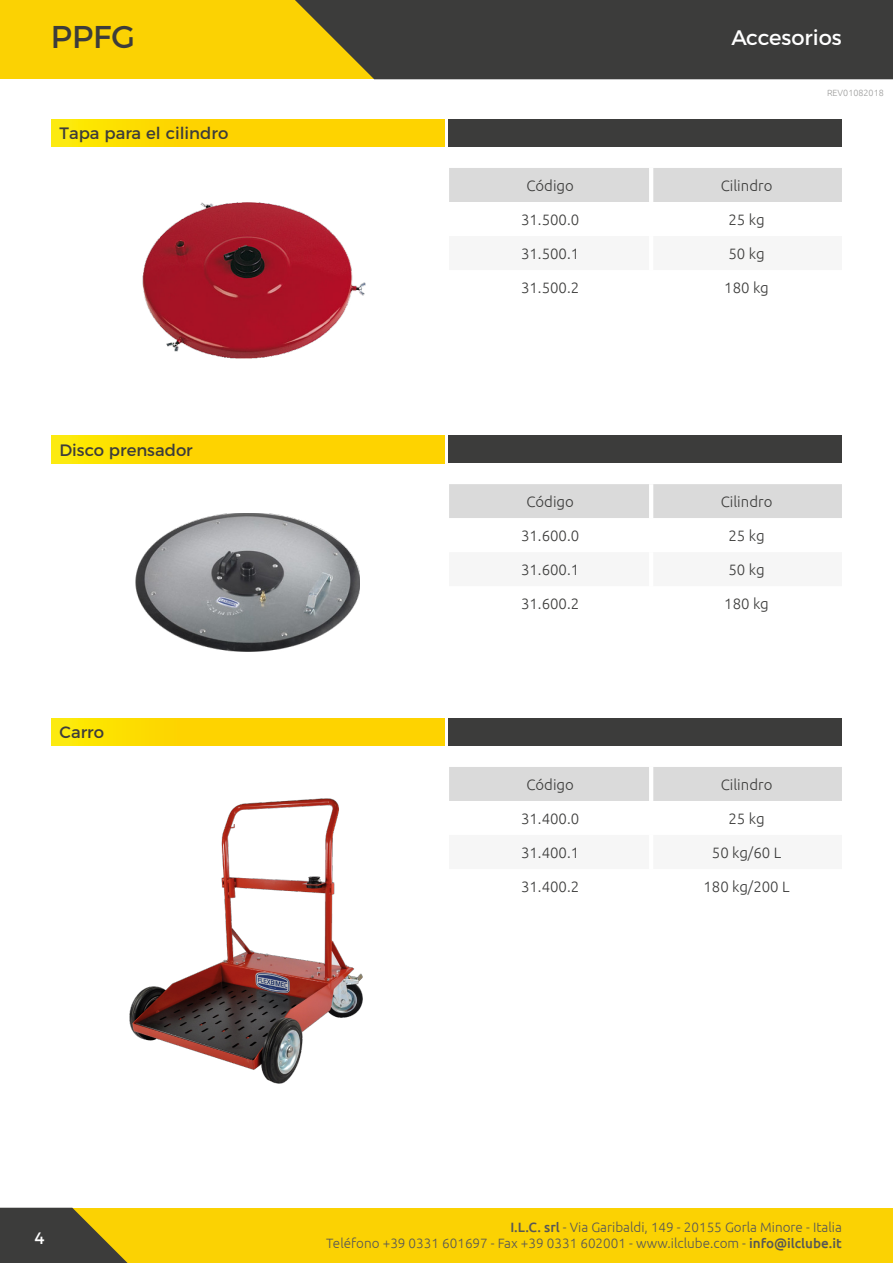
<style>
.page{position:relative;width:893px;height:1263px;background:#fff}
.page>*{position:absolute;margin:0;border:0;box-sizing:border-box;transform-origin:0 0}
.t1{font:31.5px "Montserrat";color:#3c3c3b}
.t2{font:21px "Montserrat";color:#fff}
.t3{font:16.5px "Montserrat";color:#3c3c3b}
.t4{font:16.5px "Montserrat";color:#fff}
.t5{font:300 15px "Ubuntu";color:#3c3c3b}
.t6{font:300 13.5px/16.2px "Ubuntu";color:#575756;text-align:right}
.t7{font:300 9px "Ubuntu";color:#9d9d9c}
.s1{font-weight:500}
</style>
<div class="page">
<div style="left:0;top:0;width:893px;height:79px;background:#fbd203"></div>
<div style="left:295px;top:0;width:598px;height:79px;background:#3c3c3b"></div>
<div style="left:0;top:1208px;width:893px;height:55px;background:#fbd203"></div>
<svg style="left:0;top:1208px;width:128px;height:55px"></svg>
<div style="left:449px;top:718px;width:393px;height:28px;background:#3c3c3b"></div>
<div style="left:449px;top:435px;width:393px;height:28px;background:#3c3c3b"></div>
<div style="left:449px;top:119px;width:393px;height:28px;background:#3c3c3b"></div>
<div style="left:51px;top:718px;width:393px;height:28px;background:linear-gradient(to right,#fde104,#fecd00)"></div>
<div style="left:51px;top:435px;width:393px;height:28px;background:linear-gradient(to right,#fde104,#fecd00)"></div>
<div style="left:51px;top:119px;width:393px;height:28px;background:linear-gradient(to right,#fde104,#fecd00)"></div>
<img style="left:129px;top:798px;width:234px;height:286px">
<img style="left:142px;top:203px;width:224px;height:156px">
<img style="left:135px;top:514px;width:224px;height:138px">
<div style="left:449px;top:767px;width:393px;height:34px;background:#dadada"></div>
<hr style="left:649px;top:767px;width:4px;height:34px;background:#fff">
<div style="left:449px;top:484px;width:393px;height:34px;background:#dadada"></div>
<hr style="left:649px;top:484px;width:4px;height:34px;background:#fff">
<div style="left:449px;top:168px;width:393px;height:34px;background:#dadada"></div>
<hr style="left:649px;top:168px;width:4px;height:34px;background:#fff">
<h1 class="t1" style="left:51px;top:11px;width:86px">PPFG</h1>
<h2 class="t2" style="left:731px;top:21px;width:112px">Accesorios</h2>
<p class="t3" style="left:60px;top:120px;width:170px">Tapa para el cilindro</p>
<p class="t3" style="left:60px;top:436px;width:135px">Disco prensador</p>
<p class="t3" style="left:60px;top:719px;width:46px">Carro</p>
<p class="t5" style="left:526px;top:176px;width:49px">Código</p>
<p class="t5" style="left:721px;top:176px;width:53px">Cilindro</p>
<p class="t5" style="left:521px;top:210px;width:60px">31.500.0</p>
<p class="t5" style="left:728px;top:210px;width:38px">25 kg</p>
<p class="t5" style="left:521px;top:244px;width:60px">31.500.1</p>
<p class="t5" style="left:728px;top:244px;width:38px">50 kg</p>
<p class="t5" style="left:521px;top:278px;width:60px">31.500.2</p>
<p class="t5" style="left:724px;top:278px;width:46px">180 kg</p>
<p class="t7" style="left:827px;top:88px;width:58px">REV01082018</p>
<p class="t5" style="left:526px;top:493px;width:49px">Código</p>
<p class="t5" style="left:721px;top:493px;width:53px">Cilindro</p>
<p class="t5" style="left:521px;top:527px;width:60px">31.600.0</p>
<p class="t5" style="left:728px;top:527px;width:38px">25 kg</p>
<p class="t5" style="left:521px;top:561px;width:60px">31.600.1</p>
<p class="t5" style="left:728px;top:561px;width:38px">50 kg</p>
<p class="t5" style="left:521px;top:595px;width:60px">31.600.2</p>
<p class="t5" style="left:724px;top:595px;width:46px">180 kg</p>
<p class="t5" style="left:526px;top:775px;width:49px">Código</p>
<p class="t5" style="left:721px;top:775px;width:53px">Cilindro</p>
<p class="t5" style="left:521px;top:809px;width:60px">31.400.0</p>
<p class="t5" style="left:728px;top:809px;width:38px">25 kg</p>
<p class="t5" style="left:521px;top:843px;width:60px">31.400.1</p>
<p class="t5" style="left:712px;top:843px;width:71px">50 kg/60 L</p>
<p class="t5" style="left:521px;top:877px;width:60px">31.400.2</p>
<p class="t5" style="left:703px;top:877px;width:88px">180 kg/200 L</p>
<p class="t4" style="left:34px;top:1224px;width:12px">4</p>
<p class="t6" style="left:326px;top:1219px;width:517px"><span class="s1">I.L.C. srl</span> - Via Garibaldi, 149 - 20155 Gorla Minore - Italia<br>Teléfono +39 0331 601697 - Fax +39 0331 602001 - www.ilclube.com - <span class="s1">info@ilclube.it</span></p>
</div>
